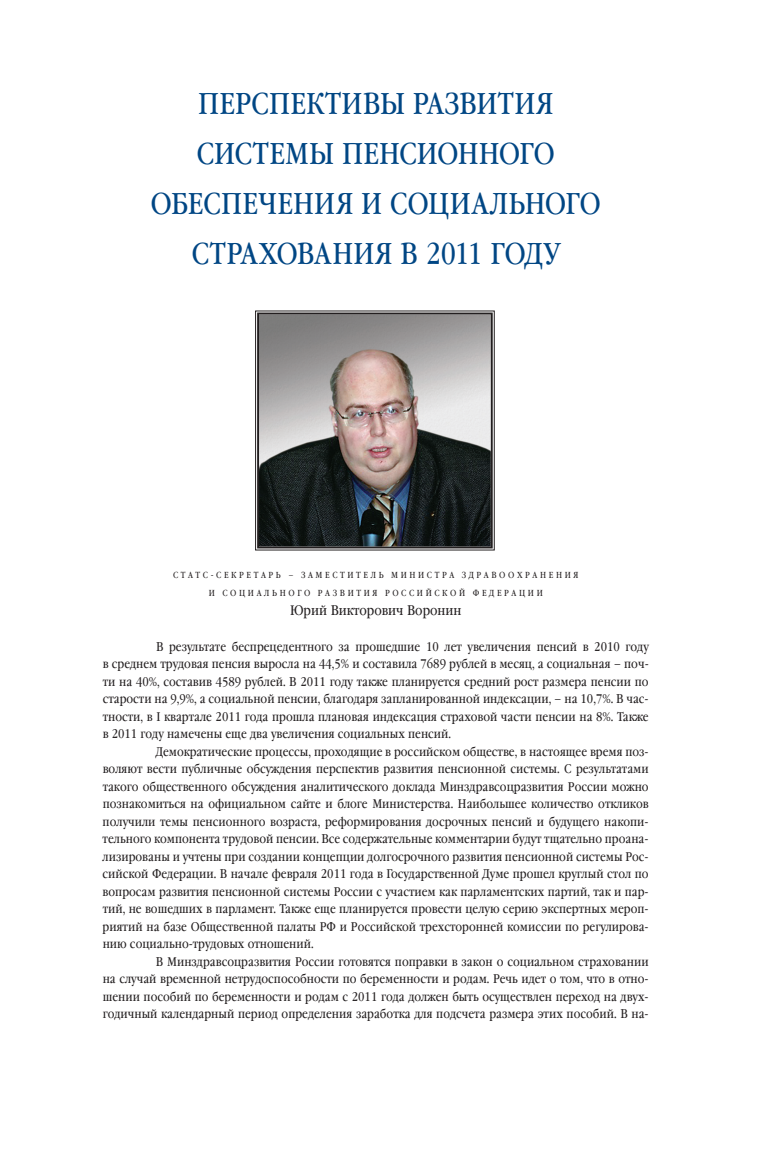
<style>
.page{position:relative;width:780px;height:1170px;background:#fff}
.page>*{position:absolute;margin:0;border:0;box-sizing:border-box;transform-origin:0 0}
.t1{font:30px "Garamond Book Narrow C";letter-spacing:.115em;color:#004684}
.t2{font:30px "Garamond Book Narrow C";letter-spacing:.09em;color:#004684}
.t3{font:13.75px "Garamond Book Narrow C";color:#231f20}
.t4{font:12.5px "Garamond Book Narrow C";color:#231f20}
.t5{font:8.75px "Garamond Book Narrow C";letter-spacing:.395em;color:#231f20}
</style>
<div class="page">
<img style="left:255px;top:310px;width:240px;height:240px">
<div style="left:257px;top:312px;width:235px;height:236px;border:2px solid #231f20"></div>
<h1 class="t1" style="left:198px;top:87px;width:56px">Персп</h1>
<h1 class="t1" style="left:290px;top:87px;width:261px">ективы развития</h1>
<h1 class="t1" style="left:196px;top:137px;width:259px">системы пенсионного</h1>
<h1 class="t1" style="left:150px;top:187px;width:391px">обеспечения и социального</h1>
<h1 class="t2" style="left:191px;top:237px;width:308px">страхования в 2011 год</h1>
<h1 class="t1" style="left:544px;top:237px;width:15px">у</h1>
<p class="t5" style="left:173px;top:570px;width:262px">Статс -секретарь – замест итель Министр</p>
<p class="t5" style="left:449px;top:570px;width:51px">а здр авоо</p>
<p class="t5" style="left:517px;top:570px;width:62px">хранения</p>
<p class="t5" style="left:209px;top:588px;width:16px">и со</p>
<p class="t5" style="left:239px;top:588px;width:49px">циальногор</p>
<p class="t5" style="left:325px;top:588px;width:76px">азвития Росс</p>
<p class="t5" style="left:417px;top:588px;width:127px">ийс ко й Федерации</p>
<p class="t3" style="left:290px;top:602px;width:173px">Юрий Викторович Воронин</p>
<p class="t4" style="left:156px;top:639px;width:494px">В результате беспрецедентного за прошедшие 10 лет увеличения пенсий в 2010 году</p>
<p class="t4" style="left:103px;top:657px;width:547px">в среднем трудовая пенсия выросла на 44,5% и составила 7689 рублей в месяц, а социальная – поч-</p>
<p class="t4" style="left:103px;top:674px;width:547px">ти на 40%, составив 4589 рублей. В 2011 году также планируется средний рост размера пенсии по</p>
<p class="t4" style="left:103px;top:692px;width:547px">старости на 9,9%, а социальной пенсии, благодаря запланированной индексации, – на 10,7%. В час-</p>
<p class="t4" style="left:103px;top:709px;width:547px">тности, в I квартале 2011 года прошла плановая индексация страховой части пенсии на 8%. Также</p>
<p class="t4" style="left:103px;top:727px;width:350px">в 2011 году намечены еще два увеличения социальных пенсий.</p>
<p class="t4" style="left:156px;top:744px;width:494px">Демократические процессы, проходящие в российском обществе, в настоящее время поз-</p>
<p class="t4" style="left:103px;top:762px;width:547px">воляют вести публичные обсуждения перспектив развития пенсионной системы. С результатами</p>
<p class="t4" style="left:103px;top:779px;width:547px">такого общественного обсуждения аналитического доклада Минздравсоцразвития России можно</p>
<p class="t4" style="left:103px;top:797px;width:547px">познакомиться на официальном сайте и блоге Министерства. Наибольшее количество откликов</p>
<p class="t4" style="left:103px;top:814px;width:547px">получили темы пенсионного возраста, реформирования досрочных пенсий и будущего накопи-</p>
<p class="t4" style="left:103px;top:832px;width:547px">тельного компонента трудовой пенсии. Все содержательные комментарии будут тщательно проана-</p>
<p class="t4" style="left:103px;top:849px;width:547px">лизированы и учтены при создании концепции долгосрочного развития пенсионной системы Рос-</p>
<p class="t4" style="left:103px;top:867px;width:547px">сийской Федерации. В начале февраля 2011 года в Государственной Думе прошел круглый стол по</p>
<p class="t4" style="left:103px;top:884px;width:547px">вопросам развития пенсионной системы России с участием как парламентских партий, так и пар-</p>
<p class="t4" style="left:103px;top:902px;width:547px">тий, не вошедших в парламент. Также еще планируется провести целую серию экспертных мероп-</p>
<p class="t4" style="left:103px;top:919px;width:547px">риятий на базе Общественной палаты РФ и Российской трехсторонней комиссии по регулирова-</p>
<p class="t4" style="left:103px;top:937px;width:212px">нию социально-трудовых отношений.</p>
<p class="t4" style="left:156px;top:954px;width:494px">В Минздравсоцразвития России готовятся поправки в закон о социальном страховании</p>
<p class="t4" style="left:103px;top:972px;width:547px">на случай временной нетрудоспособности по беременности и родам. Речь идет о том, что в отно-</p>
<p class="t4" style="left:103px;top:989px;width:547px">шении пособий по беременности и родам с 2011 года должен быть осуществлен переход на двух-</p>
<p class="t4" style="left:103px;top:1007px;width:547px">годичный календарный период определения заработка для подсчета размера этих пособий. В на-</p>
</div>
